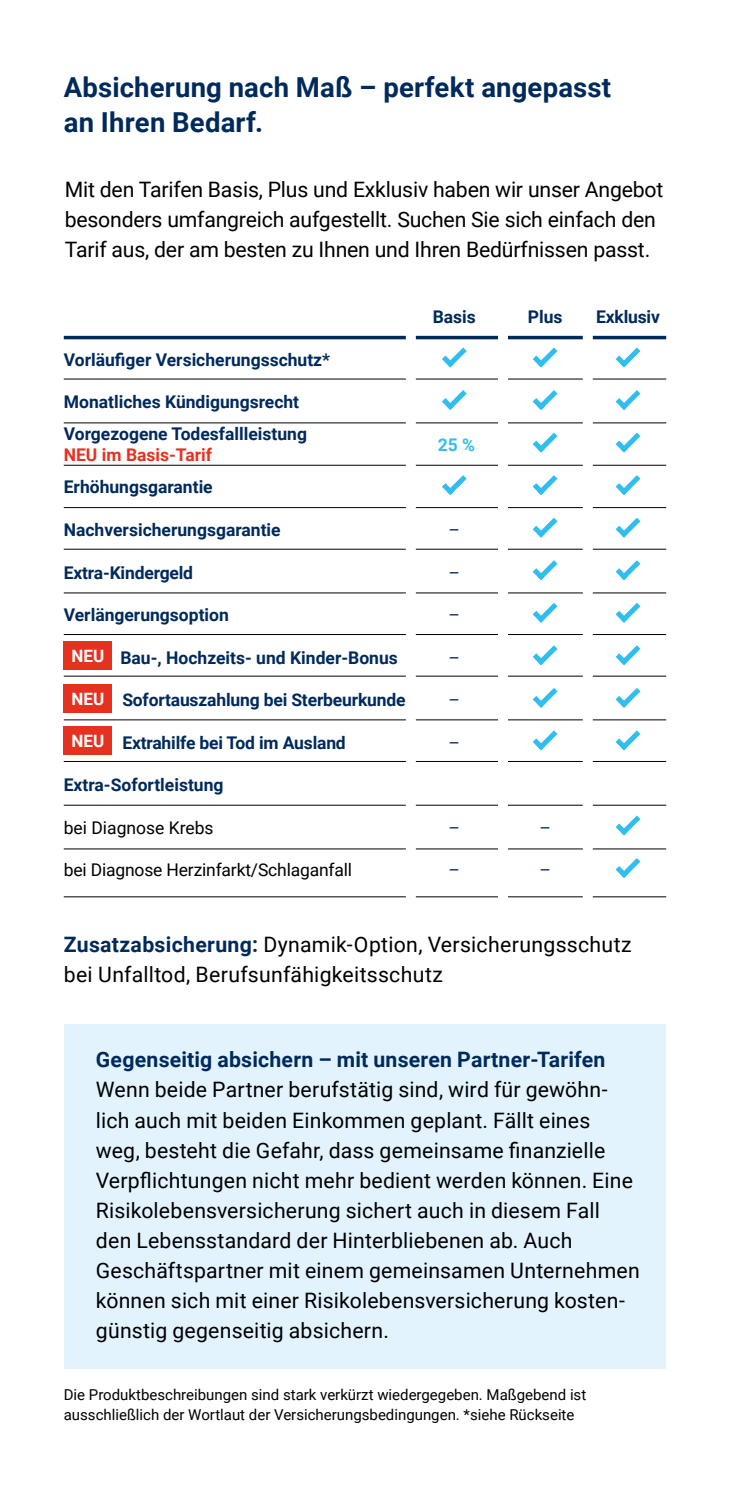
<style>
.page{position:relative;width:730px;height:1489px;background:#fff}
.page>*{position:absolute;margin:0;border:0;box-sizing:border-box;transform-origin:0 0}
.t1{font:700 27.5px/35px "Roboto";letter-spacing:.005em;color:#002a5c}
.t2{font:21.25px/30px "Roboto";letter-spacing:.005em;color:#000}
.t3{font:700 21.25px "Roboto";letter-spacing:.01em;color:#002a5c}
.t4{font:700 17.5px/32px "Roboto";color:#002a5c}
.t5{font:17.5px "Roboto";letter-spacing:-.01em;color:#000}
.t6{font:700 17.5px "Roboto";color:#e63121}
.t7{font:17.5px "Roboto";color:#002a5c}
.t8{font:700 17.5px "Roboto";color:#30beef}
.t9{font:700 17px "Roboto";color:#fff}
.t10{font:15px/20px "Roboto";color:#000}
.s1{font-weight:700;color:#002a5c}
</style>
<div class="page">
<div style="left:64px;top:1024px;width:601px;height:344px;background:#e3f3fd"></div>
<svg style="left:442px;top:347px;width:25px;height:20px"></svg>
<svg style="left:533px;top:347px;width:24px;height:20px"></svg>
<svg style="left:616px;top:347px;width:24px;height:20px"></svg>
<svg style="left:442px;top:390px;width:25px;height:20px"></svg>
<svg style="left:533px;top:390px;width:24px;height:20px"></svg>
<svg style="left:616px;top:390px;width:24px;height:20px"></svg>
<svg style="left:533px;top:432px;width:24px;height:20px"></svg>
<svg style="left:616px;top:432px;width:24px;height:20px"></svg>
<svg style="left:442px;top:475px;width:25px;height:20px"></svg>
<svg style="left:533px;top:475px;width:24px;height:20px"></svg>
<svg style="left:616px;top:475px;width:24px;height:20px"></svg>
<svg style="left:533px;top:517px;width:24px;height:20px"></svg>
<svg style="left:616px;top:517px;width:24px;height:20px"></svg>
<svg style="left:533px;top:560px;width:24px;height:20px"></svg>
<svg style="left:616px;top:560px;width:24px;height:20px"></svg>
<svg style="left:533px;top:603px;width:24px;height:19px"></svg>
<svg style="left:616px;top:602px;width:24px;height:20px"></svg>
<svg style="left:533px;top:645px;width:24px;height:20px"></svg>
<svg style="left:616px;top:645px;width:24px;height:20px"></svg>
<svg style="left:533px;top:688px;width:24px;height:19px"></svg>
<svg style="left:616px;top:688px;width:24px;height:19px"></svg>
<svg style="left:533px;top:730px;width:24px;height:20px"></svg>
<svg style="left:616px;top:730px;width:24px;height:20px"></svg>
<svg style="left:616px;top:815px;width:24px;height:20px"></svg>
<svg style="left:616px;top:858px;width:24px;height:20px"></svg>
<hr style="left:64px;top:336px;width:602px;height:3px;background:#002a5c">
<hr style="left:64px;top:378px;width:602px;height:1px;background:#000">
<hr style="left:64px;top:422px;width:602px;height:1px;background:#000">
<hr style="left:64px;top:465px;width:602px;height:1px;background:#000">
<hr style="left:64px;top:507px;width:602px;height:1px;background:#000">
<hr style="left:64px;top:548px;width:602px;height:1px;background:#000">
<hr style="left:64px;top:592px;width:602px;height:1px;background:#000">
<hr style="left:64px;top:634px;width:602px;height:1px;background:#000">
<hr style="left:64px;top:675px;width:602px;height:1px;background:#000">
<hr style="left:64px;top:719px;width:602px;height:1px;background:#000">
<hr style="left:64px;top:761px;width:602px;height:1px;background:#000">
<hr style="left:64px;top:804px;width:602px;height:1px;background:#000">
<hr style="left:64px;top:848px;width:602px;height:1px;background:#000">
<hr style="left:64px;top:896px;width:602px;height:1px;background:#000">
<div style="left:406px;top:314px;width:10px;height:600px;background:#fff"></div>
<div style="left:498px;top:314px;width:10px;height:600px;background:#fff"></div>
<div style="left:583px;top:314px;width:10px;height:600px;background:#fff"></div>
<div style="left:64px;top:641px;width:48px;height:29px;background:#e63121"></div>
<div style="left:64px;top:684px;width:48px;height:28px;background:#e63121"></div>
<div style="left:64px;top:726px;width:48px;height:29px;background:#e63121"></div>
<p class="t1" style="left:64px;top:69px;width:549px">Absicherung nach Maß – perfekt angepasst an Ihren Bedarf.</p>
<p class="t2" style="left:65px;top:174px;width:600px">Mit den Tarifen Basis, Plus und Exklusiv haben wir unser Angebot besonders umfangreich aufgestellt. Suchen Sie sich einfach den<br>Tarif aus, der am besten zu Ihnen und Ihren Bedürfnissen passt.</p>
<p class="t4" style="left:64px;top:343px;width:268px">Vorläufiger Versicherungsschutz*</p>
<p class="t4" style="left:64px;top:385px;width:245px">Monatliches Kündigungsrecht<br>Vorgezogene Todesfallleistung</p>
<p class="t6" style="left:64px;top:443px;width:150px">NEU im Basis-Tarif</p>
<p class="t4" style="left:433px;top:300px;width:45px">Basis</p>
<p class="t4" style="left:528px;top:300px;width:36px">Plus</p>
<p class="t4" style="left:596px;top:300px;width:65px">Exklusiv</p>
<p class="t8" style="left:438px;top:432px;width:39px">25 %</p>
<p class="t4" style="left:64px;top:470px;width:150px">Erhöhungsgarantie</p>
<p class="t4" style="left:64px;top:513px;width:218px">Nachversicherungsgarantie</p>
<p class="t7" style="left:449px;top:517px;width:13px">–</p>
<p class="t4" style="left:64px;top:555px;width:131px">Extra-Kindergeld</p>
<p class="t7" style="left:449px;top:560px;width:13px">–</p>
<p class="t4" style="left:64px;top:598px;width:167px">Verlängerungsoption</p>
<p class="t7" style="left:449px;top:602px;width:13px">–</p>
<p class="t4" style="left:120px;top:640px;width:279px">Bau-, Hochzeits- und Kinder-Bonus</p>
<p class="t7" style="left:449px;top:645px;width:13px">–</p>
<p class="t4" style="left:122px;top:683px;width:285px">Sofortauszahlung bei Sterbeurkunde</p>
<p class="t7" style="left:449px;top:687px;width:13px">–</p>
<p class="t4" style="left:122px;top:725px;width:225px">Extrahilfe bei Tod im Ausland</p>
<p class="t7" style="left:449px;top:730px;width:13px">–</p>
<p class="t4" style="left:64px;top:768px;width:161px">Extra-Sofortleistung</p>
<p class="t5" style="left:64px;top:815px;width:151px">bei Diagnose Krebs</p>
<p class="t7" style="left:449px;top:815px;width:13px">–</p>
<p class="t7" style="left:539px;top:815px;width:13px">–</p>
<p class="t5" style="left:64px;top:857px;width:290px">bei Diagnose Herzinfarkt/Schlaganfall</p>
<p class="t7" style="left:449px;top:857px;width:13px">–</p>
<p class="t7" style="left:539px;top:857px;width:13px">–</p>
<p class="t9" style="left:71px;top:644px;width:34px">NEU</p>
<p class="t9" style="left:71px;top:686px;width:34px">NEU</p>
<p class="t9" style="left:71px;top:729px;width:34px">NEU</p>
<p class="t2" style="left:64px;top:928px;width:569px"><span class="s1">Zusatzabsicherung:</span> Dynamik-Option, Versicherungsschutz bei Unfalltod, Berufsunfähigkeitsschutz</p>
<p class="t3" style="left:96px;top:1044px;width:511px">Gegenseitig absichern – mit unseren Partner-Tarifen</p>
<p class="t2" style="left:96px;top:1074px;width:545px">Wenn beide Partner berufstätig sind, wird für gewöhn&shy;lich auch mit beiden Einkommen geplant. Fällt eines<br>weg, besteht die Gefahr, dass gemeinsame finanzielle Verpflichtungen nicht mehr bedient werden können. Eine Risikolebensversicherung sichert auch in diesem Fall den Lebensstandard der Hinterbliebenen ab. Auch Geschäftspartner mit einem gemeinsamen Unternehmen können sich mit einer Risikolebensversicherung kosten&shy;günstig gegenseitig absichern.</p>
<p class="t10" style="left:64px;top:1383px;width:524px">Die Produktbeschreibungen sind stark verkürzt wiedergegeben. Maßgebend ist ausschließlich der Wortlaut der Versicherungsbedingungen. *siehe Rückseite</p>
</div>
